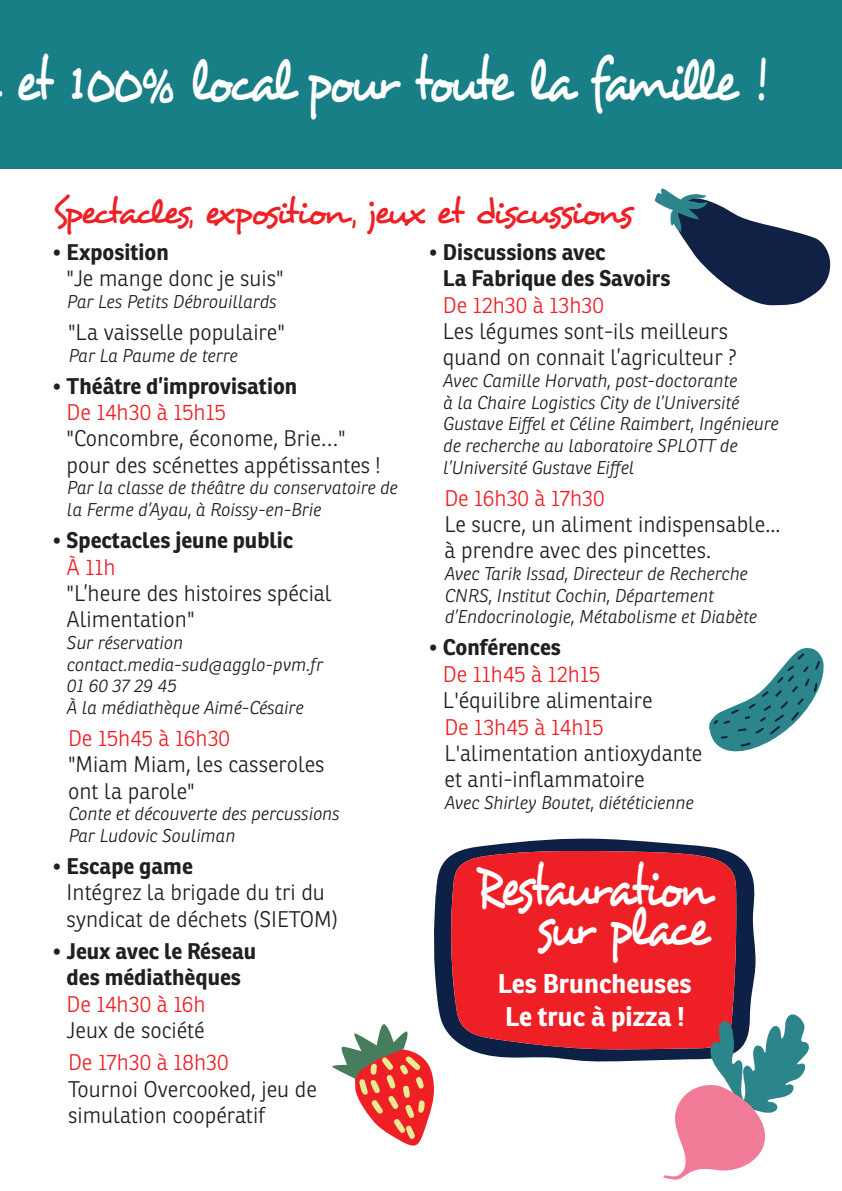
<style>
.page{position:relative;width:842px;height:1191px;background:#fff}
.page>*{position:absolute;margin:0;border:0;box-sizing:border-box;transform-origin:0 0}
.t1{font:61.2px "Desyrel";letter-spacing:-.095em;color:#fff;scale:.8 1}
.t2{font:57.2px "Desyrel";letter-spacing:-.085em;color:#fff;scale:.8 1}
.t3{font:56.8px "Desyrel";letter-spacing:-.095em;color:#fff;scale:.8 1}
.t4{font:36px "Desyrel";letter-spacing:-.095em;color:#ee2026}
.t5{font:700 26.4px/33.2px "Ronnia";color:#fff}
.t6{font:300 22px/26.4px "Ronnia";color:#231f20}
.t7{font:700 22px/26.4px "Ronnia";color:#231f20;text-align:center}
.t8{font:300 22px "Ronnia";color:#ee2026}
.t9{font:italic 300 18px/21.6px "Ronnia";color:#231f20}
</style>
<div class="page">
<div style="left:0;top:0;width:842px;height:168px;background:#197f86"></div>
<svg style="left:434px;top:838px;width:322px;height:224px;fill:#0d2146"></svg>
<svg style="left:450px;top:850px;width:286px;height:200px;background:#db2129"></svg>
<svg style="left:654px;top:188px;width:177px;height:118px"></svg>
<svg style="left:709px;top:648px;width:115px;height:104px"></svg>
<svg style="left:662px;top:1009px;width:147px;height:171px"></svg>
<svg style="left:332px;top:1019px;width:104px;height:127px"></svg>
<h1 class="t1" style="left:16px;top:43px;width:940px">et 100% local pour toute la famille !</h1>
<h3 class="t4" style="left:52px;top:189px;width:582px">Spectacles, exposition , jeux et discussions</h3>
<p class="t7" style="left:52px;top:239px;width:118px">• Exposition</p>
<p class="t6" style="left:67px;top:265px;width:219px">"Je mange donc je suis"</p>
<p class="t9" style="left:67px;top:290px;width:211px">Par Les Petits Débrouillards</p>
<p class="t6" style="left:68px;top:319px;width:218px">"La vaisselle populaire"</p>
<p class="t9" style="left:68px;top:344px;width:171px">Par La Paume de terre</p>
<p class="t7" style="left:52px;top:372px;width:247px">• Théâtre d’improvisation</p>
<p class="t8" style="left:67px;top:399px;width:161px">De 14h30 à 15h15</p>
<p class="t6" style="left:67px;top:425px;width:315px">"Concombre, économe, Brie…" pour des scénettes appétissantes !</p>
<p class="t9" style="left:67px;top:477px;width:332px">Par la classe de théâtre du conservatoire de la Ferme d’Ayau, à Roissy-en-Brie</p>
<p class="t7" style="left:52px;top:527px;width:243px">• Spectacles jeune public</p>
<p class="t8" style="left:67px;top:553px;width:51px">À 11h</p>
<p class="t6" style="left:67px;top:580px;width:267px">"L’heure des histoires spécial<br>Alimentation"</p>
<p class="t9" style="left:67px;top:631px;width:258px">Sur réservation contact.media-sud@agglo-pvm.fr<br>01 60 37 29 45<br>À la médiathèque Aimé-Césaire</p>
<p class="t8" style="left:68px;top:724px;width:163px">De 15h45 à 16h30</p>
<p class="t6" style="left:68px;top:751px;width:258px">"Miam Miam, les casseroles ont la parole"</p>
<p class="t9" style="left:68px;top:803px;width:273px">Conte et découverte des percussions<br>Par Ludovic Souliman</p>
<p class="t7" style="left:52px;top:852px;width:142px">• Escape game</p>
<p class="t6" style="left:67px;top:879px;width:273px">Intégrez la brigade du tri du syndicat de déchets (SIETOM)</p>
<p class="t7" style="left:52px;top:937px;width:206px">• Jeux avec le Réseau des médiathèques</p>
<p class="t8" style="left:67px;top:990px;width:141px">De 14h30 à 16h</p>
<p class="t6" style="left:67px;top:1017px;width:139px">Jeux de société</p>
<p class="t8" style="left:68px;top:1049px;width:162px">De 17h30 à 18h30</p>
<p class="t6" style="left:68px;top:1075px;width:250px">Tournoi Overcooked, jeu de simulation coopératif</p>
<p class="t7" style="left:443px;top:239px;width:229px;text-align:left;text-indent:-14px">• Discussions avec<br>La Fabrique des Savoirs</p>
<p class="t8" style="left:443px;top:291px;width:163px">De 12h30 à 13h30</p>
<p class="t6" style="left:443px;top:318px;width:295px">Les légumes sont-ils meilleurs quand on connait l’agriculteur ?</p>
<p class="t9" style="left:443px;top:370px;width:337px">Avec Camille Horvath, post-doctorante<br>à la Chaire Logistics City de l’Université Gustave Eiffel et Céline Raimbert, Ingénieure de recherche au laboratoire SPLOTT de l’Université Gustave Eiffel</p>
<p class="t8" style="left:444px;top:484px;width:162px">De 16h30 à 17h30</p>
<p class="t6" style="left:444px;top:511px;width:338px">Le sucre, un aliment indispensable... à prendre avec des pincettes.</p>
<p class="t9" style="left:444px;top:563px;width:314px">Avec Tarik Issad, Directeur de Recherche<br>CNRS, Institut Cochin, Département d’Endocrinologie, Métabolisme et Diabète</p>
<p class="t7" style="left:428px;top:634px;width:134px">• Conférences</p>
<p class="t8" style="left:443px;top:660px;width:159px">De 11h45 à 12h15</p>
<p class="t6" style="left:443px;top:687px;width:211px">L'équilibre alimentaire</p>
<p class="t8" style="left:444px;top:713px;width:161px">De 13h45 à 14h15</p>
<p class="t6" style="left:444px;top:740px;width:259px">L'alimentation antioxydante et anti-inflammatoire</p>
<p class="t9" style="left:444px;top:791px;width:250px">Avec Shirley Boutet, diététicienne</p>
<h2 class="t2" style="left:476px;top:851px;width:292px">Restauration</h2>
<h3 class="t3" style="left:536px;top:891px;width:218px">sur place</h3>
<h3 class="t5" style="left:498px;top:966px;width:195px">Les Bruncheuses<br>Le truc à pizza !</h3>
</div>
